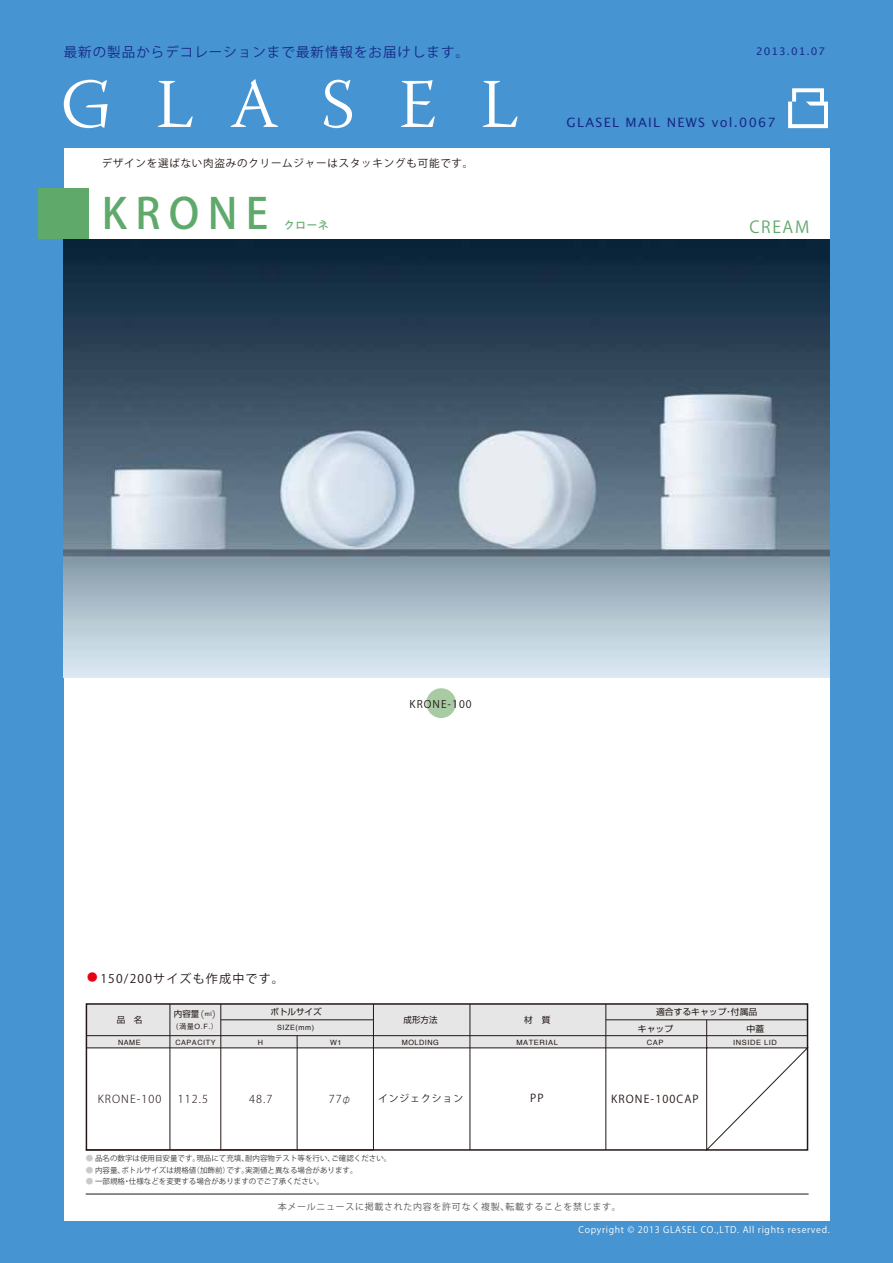
<style>
.page{position:relative;width:893px;height:1263px;background:#4694d1}
.page>*{position:absolute;margin:0;border:0;box-sizing:border-box;transform-origin:0 0}
.t1{font:500 42px "Koz Go Pro";letter-spacing:.2em;color:#5fa96b}
.t2{font:16.35px "Koz Go Pro";letter-spacing:.1em;color:#5fa96b}
.t3{font:13.5px "Koz Go Pro";letter-spacing:.075em;color:#172a88}
.t4{font:12.9px "Lucida Grande";letter-spacing:.1em;color:#172a88}
.t5{font:12px "Koz Go Pro";letter-spacing:.1em;color:#221815}
.t6{font:10.95px "Koz Go Pro";letter-spacing:.1em;color:#221815}
.t7{font:300 10.8px "Koz Go Pro";letter-spacing:.1em;color:#221815}
.t8{font:10.5px "Koz Go Pro";letter-spacing:.075em;color:#221815}
.t9{font:10.5px "Lucida Grande";letter-spacing:.1em;color:#172a88}
.t10{font:10.5px "Koz Go Pro";letter-spacing:.1em;color:#221815}
.t11{font:500 10.5px "Koz Go Pro";color:#5fa96b}
.t12{font:9.75px "Koz Go Pro";letter-spacing:.1em;color:#221815}
.t13{font:9px "Koz Go Pro";letter-spacing:.075em;color:#fff}
.t14{font:9px "Koz Go Pro";letter-spacing:.075em;color:#595757}
.t15{font:8.55px/16.8px "Shin Go Pro";color:#221815}
.t16{font:7.5px "Koz Go Pro";color:#3e3a39}
.t17{font:7.2px "Helvetica";letter-spacing:.075em;color:#221815}
.t18{font:7.2px "Koz Go Pro";color:#221815}
.s1{font-size:10.5px;color:#e60012}
.s2{font-family:"Koz Go Pro";font-size:9.45px}
.s3{font-family:"Helvetica";font-size:6px}
.s4{font-family:"Helvetica"}
.s5{font-family:"Shin Go Pro";font-stretch:expanded;font-size:9.75px}
.s6{color:#c9caca}
</style>
<div class="page">
<div style="left:64px;top:148px;width:765px;height:1073px;background:#fff"></div>
<svg style="left:788px;top:88px;width:40px;height:40px"></svg>
<svg style="left:64px;top:80px;width:44px;height:48px"></svg>
<svg style="left:158px;top:81px;width:35px;height:46px"></svg>
<svg style="left:483px;top:81px;width:34px;height:46px"></svg>
<svg style="left:401px;top:80px;width:34px;height:47px"></svg>
<svg style="left:231px;top:79px;width:47px;height:48px"></svg>
<svg style="left:324px;top:80px;width:28px;height:48px"></svg>
<div style="left:38px;top:188px;width:51px;height:51px;background:#5fa96b"></div>
<div style="left:426px;top:688px;width:30px;height:30px;background:#a9cba4;border-radius:50%"></div>
<hr style="left:86px;top:1194px;width:723px;height:1px;background:#221815">
<div style="left:86px;top:1004px;width:721px;height:44px;background:#e6e6e6"></div>
<div style="left:86px;top:1003px;width:722px;height:148px;border:2px solid #221815"></div>
<hr style="left:170px;top:1004px;width:1px;height:146px;background:#221815">
<hr style="left:220px;top:1004px;width:1px;height:146px;background:#221815">
<hr style="left:373px;top:1004px;width:1px;height:146px;background:#221815">
<hr style="left:470px;top:1004px;width:1px;height:146px;background:#221815">
<hr style="left:605px;top:1004px;width:1px;height:146px;background:#221815">
<svg style="left:86px;top:1019px;width:723px;height:132px"></svg>
<hr style="left:86px;top:1149px;width:287px;height:1px;background:#221815">
<img style="left:64px;top:239px;width:765px;height:439px">
<h3 class="t3" style="left:64px;top:43px;width:407px">最新の製品からデコレーションまで最新情報をお届けします。</h3>
<h3 class="t9" style="left:756px;top:45px;width:71px">2013.01.07</h3>
<h3 class="t8" style="left:102px;top:156px;width:373px">デザインを選ばない肉盗みのクリームジャーはスタッキングも可能です。</h3>
<h1 class="t1" style="left:102px;top:186px;width:168px">KRONE</h1>
<h3 class="t11" style="left:284px;top:218px;width:46px">クローネ</h3>
<h3 class="t4" style="left:567px;top:115px;width:211px">GLASEL MAIL NEWS vol.0067</h3>
<h2 class="t2" style="left:749px;top:217px;width:61px">CREAM</h2>
<h3 class="t10" style="left:410px;top:697px;width:64px">KRONE-100</h3>
<h3 class="t5" style="left:87px;top:971px;width:198px"><span class="s1">●</span> 150/200サイズも作成中です。</h3>
<p class="t15" style="left:117px;top:1011px;width:27px">品　名</p>
<p class="t17" style="left:118px;top:1037px;width:24px">NAME</p>
<p class="t15" style="left:174px;top:1004px;width:49px">内容量<span class="s2">（</span><span class="s3">ml</span><span class="s2">）</span></p>
<p class="t18" style="left:176px;top:1022px;width:43px">(満量<span class="s4">O.F.</span>）</p>
<p class="t17" style="left:175px;top:1037px;width:42px">CAPACITY</p>
<p class="t17" style="left:258px;top:1037px;width:7px">H</p>
<p class="t15" style="left:271px;top:1002px;width:53px">ボトルサイズ</p>
<p class="t17" style="left:277px;top:1022px;width:38px">SIZE(mm)</p>
<p class="t17" style="left:330px;top:1037px;width:13px">W1</p>
<p class="t15" style="left:404px;top:1011px;width:36px">成形方法</p>
<p class="t17" style="left:402px;top:1037px;width:39px">MOLDING</p>
<p class="t15" style="left:524px;top:1011px;width:28px">材　質</p>
<p class="t17" style="left:516px;top:1037px;width:43px">MATERIAL</p>
<p class="t15" style="left:638px;top:1002px;width:121px;text-indent:18px">適合するキャップ・付属品キャップ</p>
<p class="t17" style="left:647px;top:1037px;width:18px">CAP</p>
<p class="t15" style="left:747px;top:1019px;width:19px">中蓋</p>
<p class="t17" style="left:733px;top:1037px;width:45px">INSIDE LID</p>
<h3 class="t7" style="left:98px;top:1092px;width:65px">KRONE-100</h3>
<h3 class="t7" style="left:178px;top:1092px;width:32px">112.5</h3>
<h3 class="t7" style="left:249px;top:1092px;width:25px">48.7</h3>
<h3 class="t7" style="left:329px;top:1092px;width:24px">77<span class="s5">φ</span></h3>
<h3 class="t12" style="left:378px;top:1092px;width:87px">インジェクション</h3>
<h3 class="t6" style="left:530px;top:1091px;width:15px">PP</h3>
<h3 class="t6" style="left:611px;top:1091px;width:89px">KRONE-100CAP</h3>
<p class="t16" style="left:86px;top:1153px;width:307px"><span class="s6">●</span> 品名の数字は使用目安量です。現品にて充填、耐内容物テスト等を行い、ご確認ください。</p>
<p class="t16" style="left:86px;top:1165px;width:273px"><span class="s6">●</span> 内容量、ボトルサイズは規格値（加飾前）です。実測値と異なる場合があります。</p>
<p class="t16" style="left:86px;top:1177px;width:239px"><span class="s6">●</span> 一部規格・仕様などを変更する場合がありますのでご了承ください。</p>
<p class="t14" style="left:278px;top:1201px;width:345px">本メールニュースに掲載された内容を許可なく複製、転載することを禁じます。</p>
<p class="t13" style="left:578px;top:1224px;width:253px">Copyright © 2013 GLASEL CO.,LTD. All rights reserved.</p>
</div>
